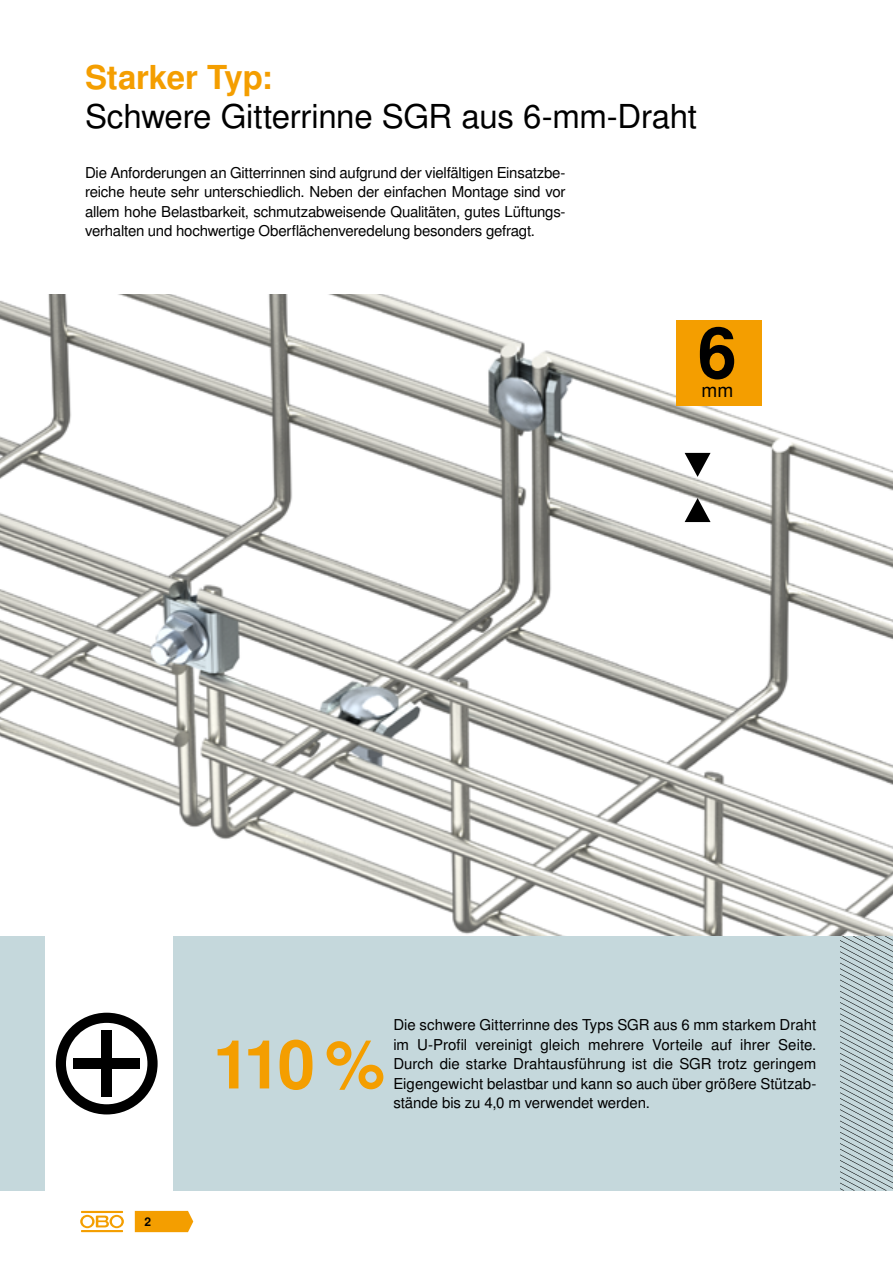
<style>
.page{position:relative;width:893px;height:1263px;background:#fff}
.page>*{position:absolute;margin:0;border:0;box-sizing:border-box;transform-origin:0 0}
.t1{font:700 70.5px "Nimbus San LOT";color:#000}
.t2{font:700 67.5px "Nimbus San LOT";color:#f49e00}
.t3{font:33px "Nimbus San LOT";letter-spacing:-.01em;color:#000}
.t4{font:700 33px "Nimbus San LOT";letter-spacing:-.005em;color:#f49e00}
.t5{font:19.05px "Nimbus San LOT";color:#000}
.t6{font:15px/19.5px "Nimbus San LOT";letter-spacing:-.01em;color:#000;text-align:justify}
.t7{font:700 12px "Nimbus San LOT";color:#000}
</style>
<div class="page">
<img style="left:0;top:295px;width:893px;height:641px">
<hr style="left:892px;top:64px;width:1px;height:746px;background:#3c505a">
<div style="left:676px;top:320px;width:85px;height:85px;background:#f49e00"></div>
<div style="left:0;top:936px;width:893px;height:254px;background:#c5d8dc"></div>
<svg style="left:840px;top:936px;width:53px;height:254px"></svg>
<div style="left:45px;top:936px;width:127px;height:254px;background:#fff"></div>
<svg style="left:56px;top:1013px;width:102px;height:101px"></svg>
<div style="left:74px;top:1058px;width:66px;height:11px;background:#000"></div>
<div style="left:102px;top:1030px;width:10px;height:66px;background:#000"></div>
<svg style="left:135px;top:1211px;width:58px;height:21px"></svg>
<hr style="left:81px;top:1230px;width:42px;height:2px;background:#f49e00">
<svg style="left:80px;top:1215px;width:44px;height:13px"></svg>
<hr style="left:81px;top:1211px;width:42px;height:2px;background:#f49e00">
<svg style="left:685px;top:498px;width:26px;height:24px"></svg>
<svg style="left:685px;top:453px;width:26px;height:24px"></svg>
<h3 class="t4" style="left:85px;top:58px;width:189px">Starker Typ:</h3>
<h3 class="t3" style="left:85px;top:96px;width:614px">Schwere Gitterrinne SGR aus 6-mm-Draht</h3>
<p class="t6" style="left:85px;top:163px;width:482px">Die Anforderungen an Gitterrinnen sind aufgrund der vielfältigen Einsatzbe&shy;reiche heute sehr unterschiedlich. Neben der einfachen Montage sind vor allem hohe Belastbarkeit, schmutzabweisende Qualitäten, gutes Lüftungs&shy;verhalten und hochwertige Oberflächenveredelung besonders gefragt.</p>
<h1 class="t1" style="left:698px;top:311px;width:41px">6</h1>
<p class="t5" style="left:701px;top:379px;width:33px">mm</p>
<p class="t7" style="left:145px;top:1214px;width:8px">2</p>
<h2 class="t2" style="left:213px;top:1024px;width:174px">110 %</h2>
<p class="t6" style="left:393px;top:1015px;width:425px">Die schwere Gitterrinne des Typs SGR aus 6 mm starkem Draht im U-Profil vereinigt gleich mehrere Vorteile auf ihrer Seite.<br>Durch die starke Drahtausführung ist die SGR trotz geringem Eigengewicht belastbar und kann so auch über größere Stützab&shy;stände bis zu 4,0 m verwendet werden.</p>
</div>
